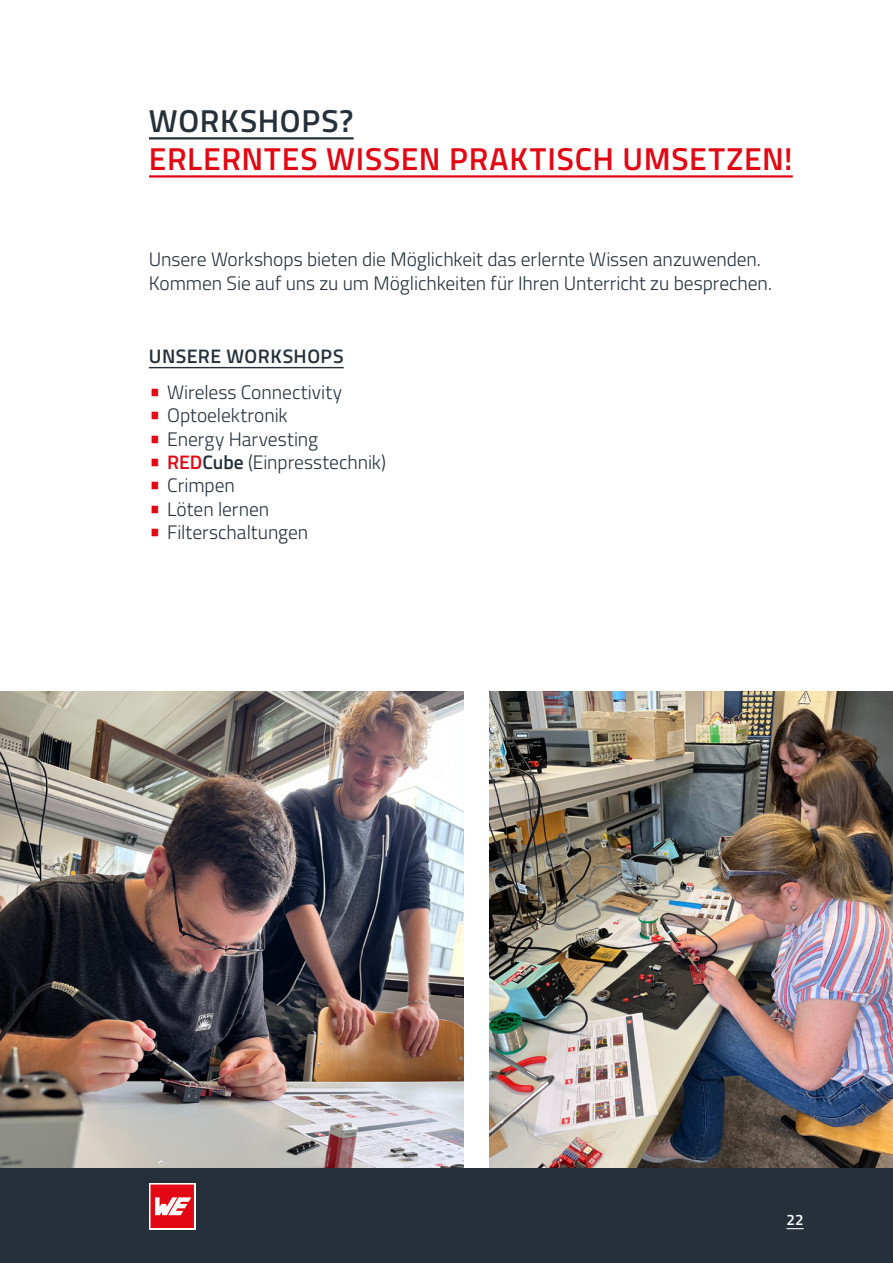
<style>
.page{position:relative;width:893px;height:1263px;background:#fff}
.page>*{position:absolute;margin:0;border:0;box-sizing:border-box;transform-origin:0 0}
.t1{font:600 31.65px "Titillium Web";letter-spacing:.02em;color:#e30613}
.t2{font:600 31.65px "Titillium Web";letter-spacing:.02em;color:#25303b}
.t3{font:300 19.5px/23.4px "Titillium Web";letter-spacing:-.005em;color:#25303b}
.t4{font:600 19.5px "Titillium Web";letter-spacing:.02em;color:#25303b}
.t5{font:600 15.15px "Titillium Web";color:#fff}
.s1{font-size:25.95px;color:#e30613}
.s2{font-weight:600;color:#e30613}
.s3{font-weight:600}
</style>
<div class="page">
<img style="left:0;top:691px;width:463px;height:476px">
<img style="left:489px;top:691px;width:404px;height:476px">
<div style="left:0;top:1168px;width:893px;height:95px;background:#25303b"></div>
<svg style="left:786px;top:1228px;width:18px;height:1px"></svg>
<div style="left:149px;top:1183px;width:47px;height:47px;background:#fff"></div>
<svg style="left:150px;top:1184px;width:44px;height:44px"></svg>
<hr style="left:149px;top:137px;width:205px;height:2px;background:#25303b">
<hr style="left:149px;top:175px;width:644px;height:3px;background:#e30613">
<hr style="left:149px;top:367px;width:195px;height:1px;background:#25303b">
<h1 class="t2" style="left:149px;top:97px;width:206px">WORKSHOPS?</h1>
<h1 class="t1" style="left:149px;top:135px;width:645px">ERLERNTES WISSEN PRAKTISCH UMSETZEN!</h1>
<p class="t3" style="left:149px;top:247px;width:622px">Unsere Workshops bieten die Möglichkeit das erlernte Wissen anzuwenden.<br>Kommen Sie auf uns zu um Möglichkeiten für Ihren Unterricht zu besprechen.</p>
<p class="t4" style="left:149px;top:342px;width:196px">UNSERE WORKSHOPS</p>
<p class="t3" style="left:149px;top:379px;width:195px"><span class="s1">•</span> Wireless Connectivity</p>
<p class="t3" style="left:149px;top:403px;width:140px"><span class="s1">•</span> Optoelektronik</p>
<p class="t3" style="left:149px;top:426px;width:171px"><span class="s1">•</span> Energy Harvesting</p>
<p class="t3" style="left:149px;top:449px;width:239px"><span class="s1">•</span> <span class="s2">RED</span><span class="s3">Cube</span> (Einpresstechnik)</p>
<p class="t3" style="left:149px;top:473px;width:88px"><span class="s1">•</span> Crimpen</p>
<p class="t3" style="left:149px;top:496px;width:122px"><span class="s1">•</span> Löten lernen</p>
<p class="t3" style="left:149px;top:520px;width:161px"><span class="s1">•</span> Filterschaltungen</p>
<p class="t5" style="left:786px;top:1209px;width:19px">22</p>
</div>
